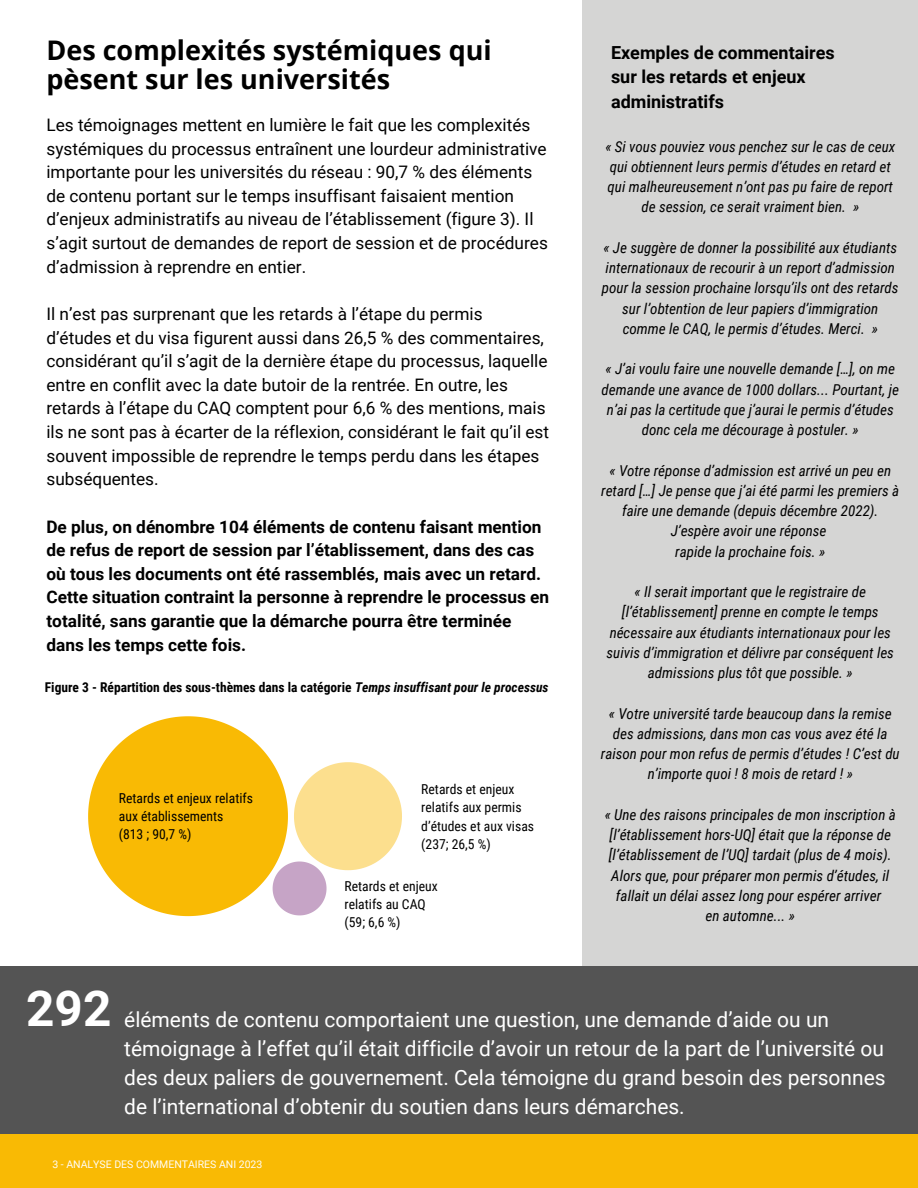
<style>
.page{position:relative;width:918px;height:1188px;background:#fff}
.page>*{position:absolute;margin:0;border:0;box-sizing:border-box;transform-origin:0 0}
.t1{font:700 49.5px "Roboto";color:#fff}
.t2{font:700 27px/29.2px "Open Sans";color:#000}
.t3{font:21px/29.2px "Roboto";color:#fff}
.t4{font:700 18px/24.8px "Roboto";color:#000}
.t5{font:17.25px/23.7px "Roboto";color:#000}
.t6{font:700 17.25px/23.7px "Roboto";color:#000}
.t7{font:italic 15px/20.2px "Roboto Condensed";color:#000;text-align:center}
.t8{font:13.65px/18.3px "Roboto Condensed";color:#000}
.t9{font:700 13.5px "Roboto Condensed";color:#000}
.t10{font:10.5px "Roboto";color:#fffdf7}
.t11{font:9.3px "Roboto Condensed";color:#000}
.s1{font-style:italic}
</style>
<div class="page">
<div style="left:583px;top:0;width:335px;height:1134px;background:#d5d5d4"></div>
<div style="left:0;top:1134px;width:918px;height:54px;background:#f9ba04"></div>
<svg style="left:88px;top:716px;width:314px;height:200px"></svg>
<div style="left:307px;top:799px;width:78px;height:33px;background:#fcdf8e"></div>
<div style="left:108px;top:799px;width:154px;height:38px;background:#f9ba04"></div>
<div style="left:279px;top:878px;width:41px;height:26px;background:#c6a4c6"></div>
<div style="left:0;top:966px;width:918px;height:168px;background:#545454"></div>
<p class="t2" style="left:46px;top:35px;width:447px">Des complexités systémiques qui pèsent sur les universités</p>
<p class="t5" style="left:46px;top:113px;width:503px">Les témoignages mettent en lumière le fait que les complexités systémiques du processus entraînent une lourdeur administrative importante pour les universités du réseau : 90,7 % des éléments de contenu portant sur le temps insuffisant faisaient mention d’enjeux administratifs au niveau de l’établissement (figure 3). Il s’agit surtout de demandes de report de session et de procédures d’admission à reprendre en entier.</p>
<p class="t5" style="left:46px;top:302px;width:504px">Il n’est pas surprenant que les retards à l’étape du permis d’études et du visa figurent aussi dans 26,5 % des commentaires, considérant qu’il s’agit de la dernière étape du processus, laquelle entre en conflit avec la date butoir de la rentrée. En outre, les retards à l’étape du CAQ comptent pour 6,6 % des mentions, mais ils ne sont pas à écarter de la réflexion, considérant le fait qu’il est souvent impossible de reprendre le temps perdu dans les étapes subséquentes.</p>
<p class="t6" style="left:46px;top:515px;width:504px">De plus, on dénombre 104 éléments de contenu faisant mention de refus de report de session par l’établissement, dans des cas où tous les documents ont été rassemblés, mais avec un retard.<br>Cette situation contraint la personne à reprendre le processus en totalité, sans garantie que la démarche pourra être terminée dans les temps cette fois.</p>
<h3 class="t9" style="left:45px;top:680px;width:505px">Figure 3 - Répartition des sous-thèmes dans la catégorie <span class="s1">Temps insuffisant pour le processus</span></h3>
<p class="t8" style="left:119px;top:789px;width:136px">Retards et enjeux relatifs aux établissements</p>
<p class="t8" style="left:119px;top:825px;width:74px">(813 ; 90,7 %)</p>
<p class="t11" style="left:119px;top:811px;width:139px">Retards et enjeux administratifs rela…</p>
<h6 class="t8" style="left:421px;top:780px;width:114px">Retards et enjeux relatifs aux permis d’études et aux visas (237; 26,5 %)</h6>
<p class="t8" style="left:345px;top:877px;width:95px">Retards et enjeux relatifs au CAQ</p>
<h1 class="t8" style="left:345px;top:913px;width:57px">(59; 6,6 %)</h1>
<p class="t4" style="left:611px;top:40px;width:225px">Exemples de commentaires sur les retards et enjeux administratifs</p>
<p class="t7" style="left:605px;top:136px;width:291px">« Si vous pouviez vous penchez sur le cas de ceux qui obtiennent leurs permis d’études en retard et qui malheureusement n’ont pas pu faire de report de session, ce serait vraiment bien. »</p>
<p class="t7" style="left:602px;top:238px;width:298px">« Je suggère de donner la possibilité aux étudiants internationaux de recourir à un report d’admission pour la session prochaine lorsqu’ils ont des retards sur l’obtention de leur papiers d’immigration comme le CAQ, le permis d’études. Merci. »</p>
<p class="t7" style="left:602px;top:359px;width:299px">« J’ai voulu faire une nouvelle demande […], on me demande une avance de 1000 dollars... Pourtant, je n’ai pas la certitude que j’aurai le permis d’études donc cela me décourage à postuler. »</p>
<h2 class="t7" style="left:601px;top:460px;width:300px">« Votre réponse d’admission est arrivé un peu en retard […] Je pense que j’ai été parmi les premiers à faire une demande (depuis décembre 2022).<br>J’espère avoir une réponse</h2>
<h5 class="t7" style="left:675px;top:541px;width:152px">rapide la prochaine fois. »</h5>
<h5 class="t7" style="left:607px;top:582px;width:289px">« Il serait important que le registraire de [l’établissement] prenne en compte le temps nécessaire aux étudiants internationaux pour les suivis d’immigration et délivre par conséquent les admissions plus tôt que possible. »</h5>
<h4 class="t7" style="left:601px;top:703px;width:300px">« Votre université tarde beaucoup dans la remise des admissions, dans mon cas vous avez été la raison pour mon refus de permis d’études ! C’est du n’importe quoi ! 8 mois de retard ! »</h4>
<p class="t7" style="left:605px;top:805px;width:293px">« Une des raisons principales de mon inscription à [l’établissement hors-UQ] était que la réponse de [l’établissement de l’UQ] tardait (plus de 4 mois).<br>Alors que, pour préparer mon permis d’études, il fallait un délai assez long pour espérer arriver</p>
<p class="t7" style="left:706px;top:906px;width:91px">en automne... »</p>
<p class="t1" style="left:26px;top:980px;width:87px">292</p>
<p class="t3" style="left:124px;top:1005px;width:763px">éléments de contenu comportaient une question, une demande d’aide ou un témoignage à l’effet qu’il était difficile d’avoir un retour de la part de l’université ou des deux paliers de gouvernement. Cela témoigne du grand besoin des personnes de l’international d’obtenir du soutien dans leurs démarches.</p>
<h4 class="t10" style="left:46px;top:1157px;width:224px">2 - ANALYSE DES COMMENTAIRES ICOPE 2022</h4>
<p class="t10" style="left:53px;top:1158px;width:211px">3 - ANALYSE DES COMMENTAIRES ANI 2023</p>
</div>
